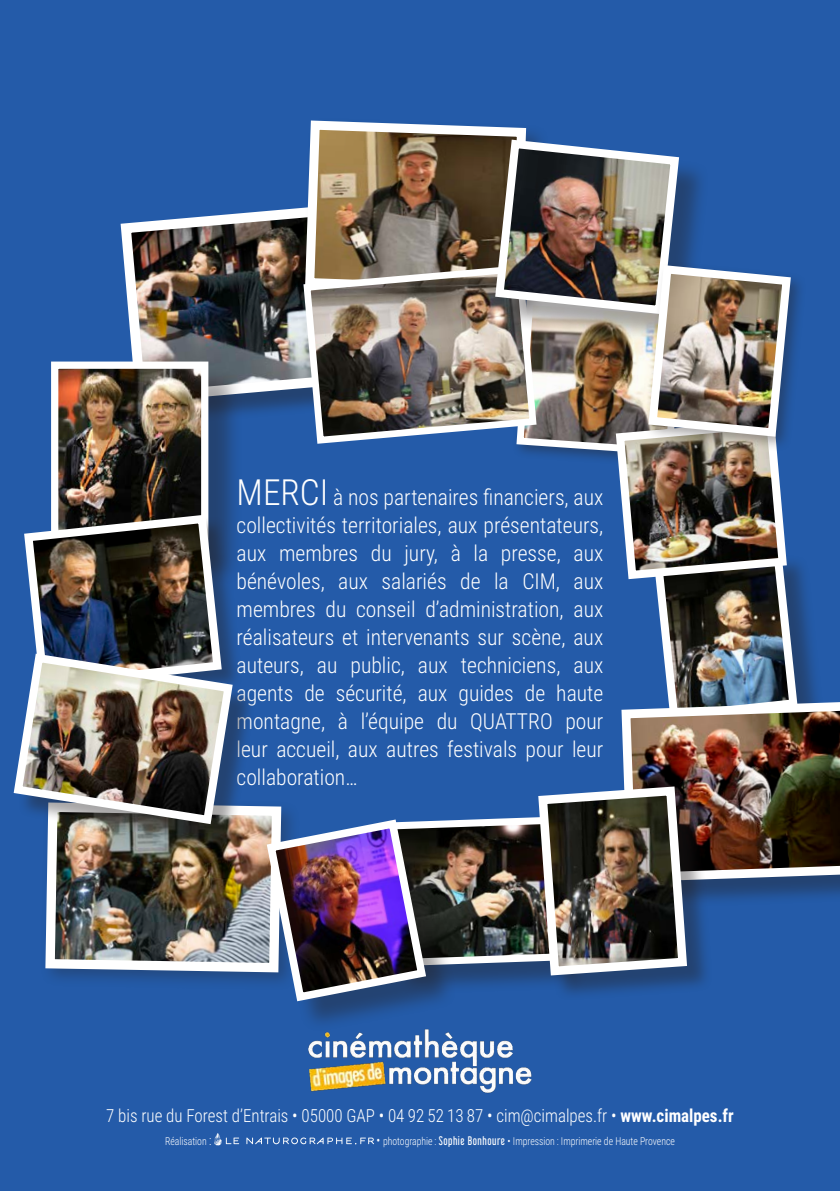
<style>
.page{position:relative;width:840px;height:1191px;background:#fff}
.page>*{position:absolute;margin:0;border:0;box-sizing:border-box;transform-origin:0 0}
.texte_courant{font:300 22px/28px "Roboto Condensed";color:#fff;text-align:justify}
.texte_courant-2{font:300 18px "Roboto Condensed";color:#fff;scale:.94 1}
.t1{font:300 11px "Roboto Condensed";color:#fff;scale:.89 1}
.s1{font-size:36px}
.s2{font-weight:700}
.s3{font-size:13.2px}
.s4{font-family:"Libel Suit Rg";font-weight:400}
</style>
<div class="page">
<div style="left:0;top:0;width:839px;height:1191px;background:#245ba9"></div>
<img style="left:308px;top:1031px;width:224px;height:63px">
<svg style="left:214px;top:1133px;width:25px;height:12px"></svg>
<svg style="left:246px;top:1137px;width:128px;height:7px"></svg>
<div style="left:658px;top:555px;width:166px;height:193px;background:#231f20;opacity:.4"></div>
<div style="left:40px;top:796px;width:260px;height:196px;background:#231f20;opacity:.3"></div>
<img style="left:41px;top:797px;width:221px;height:180px">
<img style="left:120px;top:208px;width:180px;height:200px">
<img style="left:300px;top:120px;width:230px;height:141px">
<img style="left:299px;top:261px;width:191px;height:183px">
<div style="left:624px;top:705px;width:215px;height:204px;background:#231f20;opacity:.4"></div>
<img style="left:622px;top:697px;width:217px;height:189px">
<div style="left:271px;top:824px;width:185px;height:207px;background:#231f20;opacity:.4"></div>
<div style="left:55px;top:366px;width:187px;height:220px;background:#231f20;opacity:.4"></div>
<img style="left:59px;top:369px;width:141px;height:141px">
<div style="left:51px;top:361px;width:157px;height:191px;border:7px solid #fff"></div>
<img style="left:490px;top:135px;width:311px;height:589px">
<div style="left:541px;top:790px;width:171px;height:211px;background:#231f20;opacity:.4"></div>
<img style="left:262px;top:782px;width:429px;height:223px">
<div style="left:25px;top:516px;width:218px;height:194px;background:#231f20;opacity:.4"></div>
<img style="left:24px;top:510px;width:202px;height:139px">
<div style="left:17px;top:657px;width:239px;height:191px;background:#231f20;opacity:.4"></div>
<img style="left:13px;top:649px;width:224px;height:179px">
<p class="texte_courant" style="left:236px;top:482px;width:368px"><span class="s1">MERCI</span> à nos partenaires financiers, aux collectivités territoriales, aux présentateurs, aux membres du jury, à la presse, aux bénévoles, aux salariés de la CIM, aux membres du conseil d’administration, aux réalisateurs et intervenants sur scène, aux auteurs, au public, aux techniciens, aux agents de sécurité, aux guides de haute montagne, à l’équipe du QUATTRO pour leur accueil, aux autres festivals pour leur collaboration…</p>
<p class="texte_courant-2" style="left:106px;top:1102px;width:668px">7 bis rue du Forest d’Entrais • 05000 GAP • 04 92 52 13 87 • cim@cimalpes.fr • <span class="s2">www.cimalpes.fr</span></p>
<p class="t1" style="left:165px;top:1133px;width:53px">Réalisation <span class="s3">:</span></p>
<p class="t1" style="left:376px;top:1133px;width:336px"><span class="s3">•</span> photographie : <span class="s4">Sophie Bonhoure</span> • Impression : Imprimerie de Haute Provence</p>
</div>
